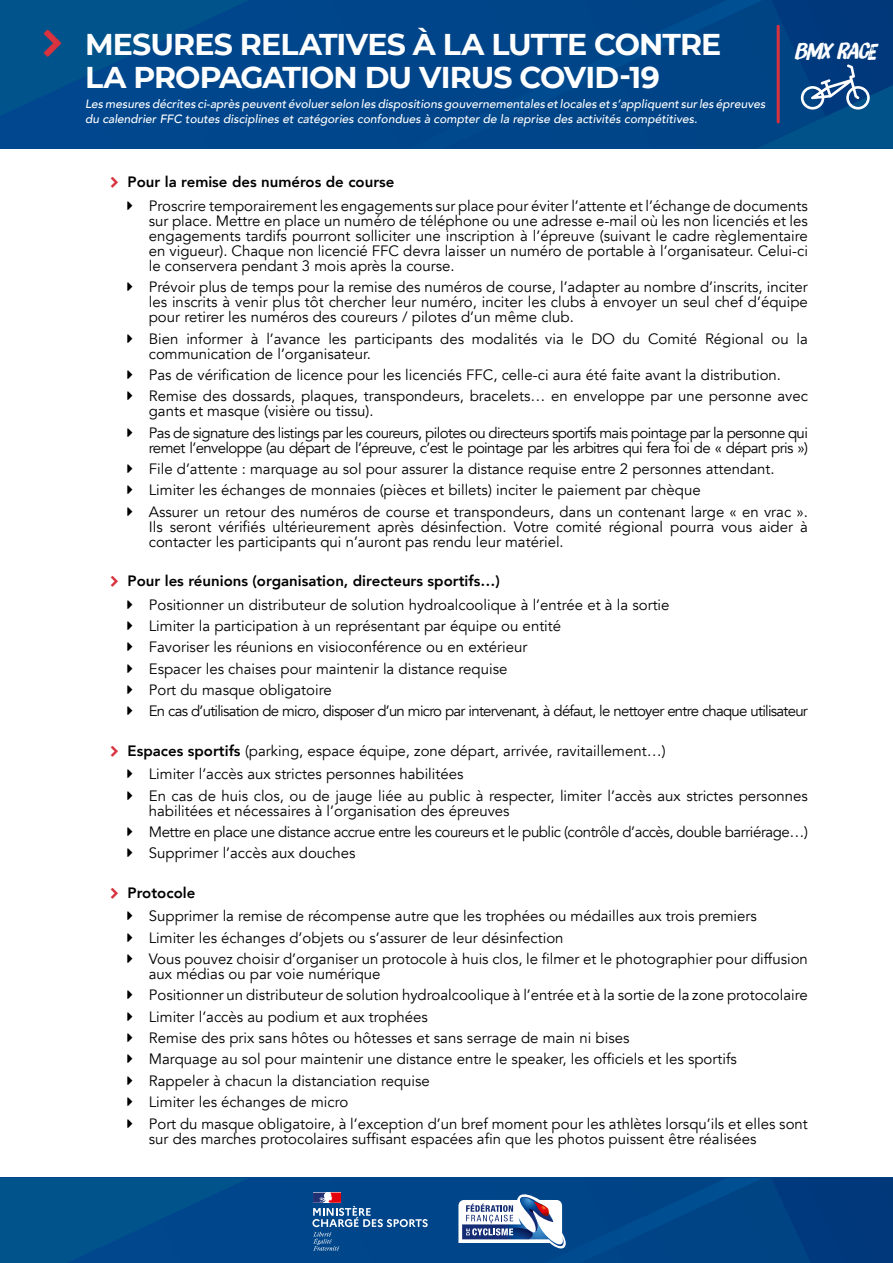
<style>
.page{position:relative;width:893px;height:1263px;background:#fff}
.page>*{position:absolute;margin:0;border:0;box-sizing:border-box;transform-origin:0 0}
.t1{font:700 30px/33px "Montserrat";letter-spacing:-.03em;color:#fff}
.t2{font:21.9px "Brush Up Too W01";letter-spacing:-.03em;color:#fff}
.t3{font:15px/21.3px "Avenir";color:#000}
.t4{font:15px/21.3px "Avenir";letter-spacing:-.04em;color:#000}
.t5{font:15px/21.3px "Avenir";letter-spacing:-.03em;color:#000}
.t6{font:800 15px "Avenir";color:#000}
.t7{font:italic 500 12px/15px "Avenir";color:#fff}
.s1{font-weight:800}
</style>
<div class="page">
<div style="left:0;top:1178px;width:893px;height:85px;background:#004588"></div>
<svg style="left:771px;top:1178px;width:122px;height:85px"></svg>
<svg style="left:0;top:1178px;width:247px;height:85px"></svg>
<div style="left:0;top:0;width:893px;height:149px;background:#004589"></div>
<svg style="left:458px;top:1194px;width:108px;height:55px"></svg>
<svg style="left:312px;top:1192px;width:116px;height:58px"></svg>
<svg style="left:760px;top:0;width:133px;height:148px"></svg>
<hr style="left:777px;top:26px;width:3px;height:96px;background:#d8333f">
<svg style="left:0;top:0;width:248px;height:116px"></svg>
<h1 class="t1" style="left:85px;top:27px;width:638px">MESURES RELATIVES À LA LUTTE CONTRE<br>LA PROPAGATION DU VIRUS COVID-19</h1>
<p class="t7" style="left:85px;top:96px;width:682px">Les mesures décrites ci-après peuvent évoluer selon les dispositions gouvernementales et locales et s’appliquent sur les épreuves du calendrier FFC toutes disciplines et catégories confondues à compter de la reprise des activités compétitives.</p>
<h2 class="t2" style="left:795px;top:39px;width:83px">BMX RACE</h2>
<p class="t6" style="left:128px;top:170px;width:268px">Pour la remise des numéros de course</p>
<p class="t3" style="left:149px;top:198px;width:661px;line-height:15px;text-align:justify">Proscrire temporairement les engagements sur place pour éviter l’attente et l’échange de documents sur place. Mettre en place un numéro de téléphone ou une adresse e-mail où les non licenciés et les engagements tardifs pourront solliciter une inscription à l’épreuve (suivant le cadre règlementaire en vigueur). Chaque non licencié FFC devra laisser un numéro de portable à l’organisateur. Celui-ci le conservera pendant 3 mois après la course.</p>
<p class="t3" style="left:149px;top:280px;width:661px;line-height:15px;text-align:justify">Prévoir plus de temps pour la remise des numéros de course, l’adapter au nombre d’inscrits, inciter les inscrits à venir plus tôt chercher leur numéro, inciter les clubs à envoyer un seul chef d’équipe pour retirer les numéros des coureurs / pilotes d’un même club.</p>
<p class="t3" style="left:149px;top:331px;width:660px;line-height:15px">Bien informer à l’avance les participants des modalités via le DO du Comité Régional ou la communication de l’organisateur.</p>
<p class="t3" style="left:149px;top:364px;width:661px">Pas de vérification de licence pour les licenciés FFC, celle-ci aura été faite avant la distribution.<br>Remise des dossards, plaques, transpondeurs, bracelets… en enveloppe par une personne avec</p>
<p class="t4" style="left:149px;top:401px;width:661px">gants et masque (visière ou tissu).<br>Pas de signature des listings par les coureurs, pilotes ou directeurs sportifs mais pointage par la personne qui</p>
<p class="t3" style="left:149px;top:437px;width:661px">remet l’enveloppe (au départ de l’épreuve, c’est le pointage par les arbitres qui fera foi de « départ pris »)<br>File d’attente : marquage au sol pour assurer la distance requise entre 2 personnes attendant.<br>Limiter les échanges de monnaies (pièces et billets) inciter le paiement par chèque<br>Assurer un retour des numéros de course et transpondeurs, dans un contenant large « en vrac ».</p>
<p class="t3" style="left:149px;top:519px;width:661px;line-height:15px">Ils seront vérifiés ultérieurement après désinfection. Votre comité régional pourra vous aider à contacter les participants qui n’auront pas rendu leur matériel.</p>
<p class="t6" style="left:128px;top:569px;width:374px">Pour les réunions (organisation, directeurs sportifs…)</p>
<p class="t3" style="left:149px;top:594px;width:661px">Positionner un distributeur de solution hydroalcoolique à l’entrée et à la sortie<br>Limiter la participation à un représentant par équipe ou entité<br>Favoriser les réunions en visioconférence ou en extérieur<br>Espacer les chaises pour maintenir la distance requise<br>Port du masque obligatoire<br>En cas d’utilisation de micro, disposer d’un micro par intervenant, à défaut, le nettoyer entre chaque utilisateur</p>
<p class="t3" style="left:149px;top:739px;width:518px;line-height:23.5px;text-indent:-21px"><span class="s1">Espaces sportifs</span> (parking, espace équipe, zone départ, arrivée, ravitaillement…)<br>Limiter l’accès aux strictes personnes habilitées</p>
<p class="t3" style="left:149px;top:788px;width:661px;line-height:15px">En cas de huis clos, ou de jauge liée au public à respecter, limiter l’accès aux strictes personnes habilitées et nécessaires à l’organisation des épreuves</p>
<p class="t5" style="left:149px;top:821px;width:661px">Mettre en place une distance accrue entre les coureurs et le public (contrôle d’accès, double barriérage…)<br>Supprimer l’accès aux douches</p>
<p class="t6" style="left:128px;top:881px;width:69px">Protocole</p>
<p class="t3" style="left:149px;top:906px;width:661px">Supprimer la remise de récompense autre que les trophées ou médailles aux trois premiers<br>Limiter les échanges d’objets ou s’assurer de leur désinfection<br>Vous pouvez choisir d’organiser un protocole à huis clos, le filmer et le photographier pour diffusion</p>
<p class="t3" style="left:149px;top:963px;width:661px">aux médias ou par voie numérique<br>Positionner un distributeur de solution hydroalcoolique à l’entrée et à la sortie de la zone protocolaire Limiter l’accès au podium et aux trophées<br>Remise des prix sans hôtes ou hôtesses et sans serrage de main ni bises<br>Marquage au sol pour maintenir une distance entre le speaker, les officiels et les sportifs<br>Rappeler à chacun la distanciation requise<br>Limiter les échanges de micro<br>Port du masque obligatoire, à l’exception d’un bref moment pour les athlètes lorsqu’ils et elles sont</p>
<p class="t3" style="left:149px;top:1128px;width:609px">sur des marches protocolaires suffisant espacées afin que les photos puissent être réalisées</p>
</div>
